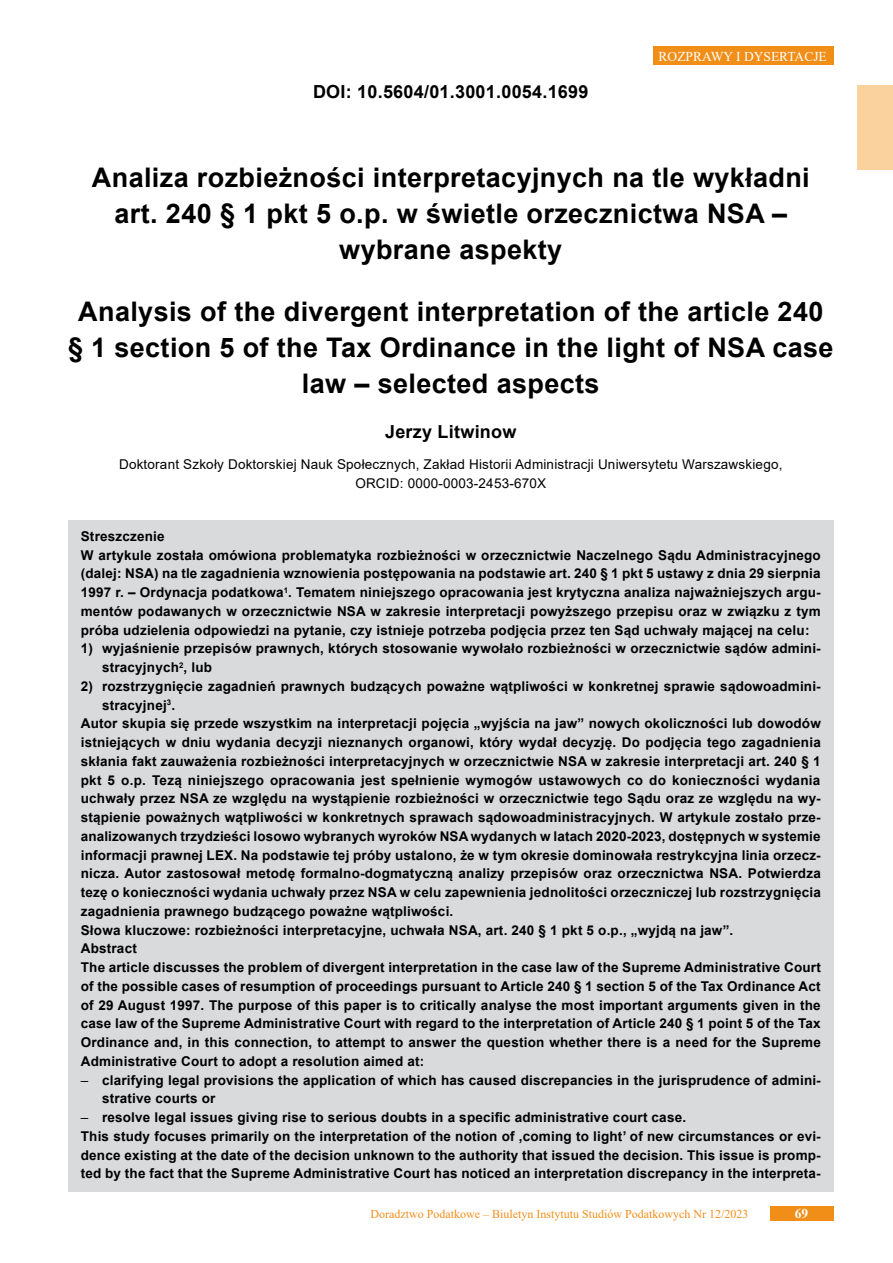
<style>
.page{position:relative;width:893px;height:1263px;background:#fff}
.page>*{position:absolute;margin:0;border:0;box-sizing:border-box;transform-origin:0 0}
.tytul{font:700 27px/36px "Arial";letter-spacing:.015em;color:#000;text-align:center}
.doi{font:700 18px "Arial";letter-spacing:.015em;color:#000}
.autor1{font:700 18px "Arial";letter-spacing:.015em;color:#000}
.lead{font:700 13.5px/18.8px "Arial";letter-spacing:.015em;color:#000;text-align:justify}
.lead_punkt{font:700 13.5px/18.8px "Arial";letter-spacing:.015em;color:#000}
.inf_o_autorze{font:13.5px/18.8px "Arial";letter-spacing:.015em;color:#000;text-align:center}
.t1{font:13.5px "Times New Roman";color:#fff}
.t2{font:700 13.5px "Times New Roman";color:#fff}
.t3{font:12px "Times New Roman";color:#f18e18}
.s1{font-weight:400}
</style>
<div class="page">
<div style="left:770px;top:1205px;width:63px;height:15px;background:#f18e18"></div>
<div style="left:653px;top:46px;width:180px;height:19px;background:#f18e18"></div>
<div style="left:857px;top:85px;width:36px;height:85px;background:#fad29e"></div>
<div style="left:68px;top:520px;width:765px;height:34px;background:#d8dadc"></div>
<div style="left:68px;top:539px;width:765px;height:109px;background:#d8dadc"></div>
<div style="left:68px;top:633px;width:765px;height:53px;background:#d8dadc"></div>
<div style="left:68px;top:670px;width:765px;height:53px;background:#d8dadc"></div>
<div style="left:68px;top:708px;width:765px;height:221px;background:#d8dadc"></div>
<div style="left:68px;top:914px;width:765px;height:34px;background:#d8dadc"></div>
<div style="left:68px;top:933px;width:765px;height:34px;background:#d8dadc"></div>
<div style="left:68px;top:952px;width:765px;height:127px;background:#d8dadc"></div>
<div style="left:68px;top:1064px;width:765px;height:53px;background:#d8dadc"></div>
<div style="left:68px;top:1102px;width:765px;height:34px;background:#d8dadc"></div>
<div style="left:68px;top:1120px;width:765px;height:72px;background:#d8dadc"></div>
<p class="doi" style="left:313px;top:79px;width:277px">DOI: 10.5604/01.3001.0054.1699</p>
<p class="t1" style="left:659px;top:47px;width:170px">ROZPRAWY I DYSERTACJE</p>
<p class="tytul" style="left:92px;top:160px;width:719px">Analiza rozbieżności interpretacyjnych na tle wykładni art. 240 § 1 pkt 5 o.p. w świetle orzecznictwa NSA – wybrane aspekty</p>
<p class="tytul" style="left:68px;top:294px;width:767px">Analysis of the divergent interpretation of the article 240 § 1 section 5 of the Tax Ordinance in the light of NSA case law – selected aspects</p>
<p class="autor1" style="left:385px;top:419px;width:133px">Jerzy Litwinow</p>
<p class="inf_o_autorze" style="left:119px;top:455px;width:665px">Doktorant Szkoły Doktorskiej Nauk Społecznych, Zakład Historii Administracji Uniwersytetu Warszawskiego,<br>ORCID: 0000-0003-2453-670X</p>
<p class="lead" style="left:81px;top:527px;width:85px">Streszczenie</p>
<p class="lead" style="left:81px;top:546px;width:741px">W artykule została omówiona problematyka rozbieżności w orzecznictwie Naczelnego Sądu Administracyjnego (dalej: NSA) na tle zagadnienia wznowienia postępowania na podstawie art. 240 § 1 pkt 5 ustawy z dnia 29 sierpnia 1997 r. – Ordynacja podatkowa<sup>1</sup>. Tematem niniejszego opracowania jest krytyczna analiza najważniejszych argu&shy;mentów podawanych w orzecznictwie NSA w zakresie interpretacji powyższego przepisu oraz w związku z tym próba udzielenia odpowiedzi na pytanie, czy istnieje potrzeba podjęcia przez ten Sąd uchwały mającej na celu:</p>
<p class="lead_punkt" style="left:102px;top:639px;width:720px;text-indent:-21px">1) wyjaśnienie przepisów prawnych, których stosowanie wywołało rozbieżności w orzecznictwie sądów admini&shy;stracyjnych<sup>2</sup>, lub</p>
<p class="lead_punkt" style="left:102px;top:677px;width:720px;text-indent:-21px">2) rozstrzygnięcie zagadnień prawnych budzących poważne wątpliwości w konkretnej sprawie sądowoadmini&shy;stracyjnej<sup>3</sup>.</p>
<p class="lead" style="left:81px;top:714px;width:742px">Autor skupia się przede wszystkim na interpretacji pojęcia „wyjścia na jaw” nowych okoliczności lub dowodów istniejących w dniu wydania decyzji nieznanych organowi, który wydał decyzję. Do podjęcia tego zagadnienia skłania fakt zauważenia rozbieżności interpretacyjnych w orzecznictwie NSA w zakresie interpretacji art. 240 § 1 pkt 5 o.p. Tezą niniejszego opracowania jest spełnienie wymogów ustawowych co do konieczności wydania uchwały przez NSA ze względu na wystąpienie rozbieżności w orzecznictwie tego Sądu oraz ze względu na wy&shy;stąpienie poważnych wątpliwości w konkretnych sprawach sądowoadministracyjnych. W artykule zostało prze&shy;analizowanych trzydzieści losowo wybranych wyroków NSA wydanych w latach 2020-2023, dostępnych w systemie informacji prawnej LEX. Na podstawie tej próby ustalono, że w tym okresie dominowała restrykcyjna linia orzecz&shy;nicza. Autor zastosował metodę formalno-dogmatyczną analizy przepisów oraz orzecznictwa NSA. Potwierdza tezę o konieczności wydania uchwały przez NSA w celu zapewnienia jednolitości orzeczniczej lub rozstrzygnięcia zagadnienia prawnego budzącego poważne wątpliwości.</p>
<p class="lead" style="left:81px;top:921px;width:654px">Słowa kluczowe: rozbieżności interpretacyjne, uchwała NSA, art. 240 § 1 pkt 5 o.p., „wyjdą na jaw”.</p>
<p class="lead" style="left:81px;top:939px;width:58px">Abstract</p>
<p class="lead" style="left:81px;top:958px;width:741px">The article discusses the problem of divergent interpretation in the case law of the Supreme Administrative Court of the possible cases of resumption of proceedings pursuant to Article 240 § 1 section 5 of the Tax Ordinance Act of 29 August 1997. The purpose of this paper is to critically analyse the most important arguments given in the case law of the Supreme Administrative Court with regard to the interpretation of Article 240 § 1 point 5 of the Tax Ordinance and, in this connection, to attempt to answer the question whether there is a need for the Supreme Administrative Court to adopt a resolution aimed at:</p>
<p class="lead_punkt" style="left:102px;top:1071px;width:720px;text-indent:-21px"><span class="s1">–</span> clarifying legal provisions the application of which has caused discrepancies in the jurisprudence of admini&shy;strative courts or</p>
<p class="lead_punkt" style="left:81px;top:1108px;width:607px"><span class="s1">–</span> resolve legal issues giving rise to serious doubts in a specific administrative court case.</p>
<p class="lead" style="left:81px;top:1127px;width:741px">This study focuses primarily on the interpretation of the notion of ‚coming to light’ of new circumstances or evi&shy;dence existing at the date of the decision unknown to the authority that issued the decision. This issue is promp&shy;ted by the fact that the Supreme Administrative Court has noticed an interpretation discrepancy in the interpreta-</p>
<p class="t3" style="left:370px;top:1205px;width:379px">Doradztwo Podatkowe – Biuletyn Instytutu Studiów Podatkowych Nr 12/2023</p>
<p class="t2" style="left:795px;top:1204px;width:15px">69</p>
</div>
